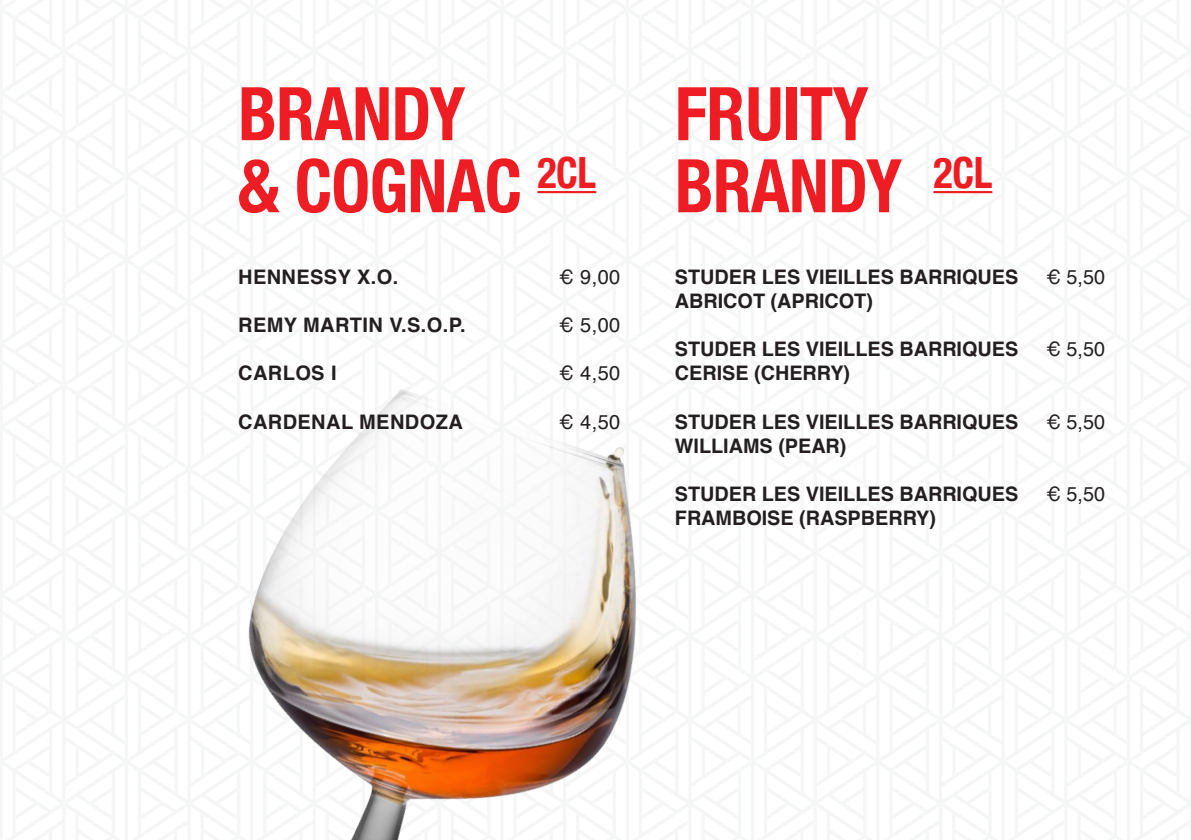
<style>
.page{position:relative;width:1191px;height:840px;background:#fff}
.page>*{position:absolute;margin:0;border:0;box-sizing:border-box;transform-origin:0 0}
.Headline{font:700 condensed 74px/72px "Helvetica Neue";letter-spacing:-.01em;color:#ee1d23;scale:.94 1}
.Subline_Weine___Drin{font:700 20px "Helvetica";color:#231f20}
.Subline_Weine___Drin-2{font:700 20px "Helvetica";letter-spacing:.02em;color:#231f20}
.Subline_Weine___Drin-3{font:20px "Helvetica";letter-spacing:.01em;color:#231f20}
</style>
<div class="page">
<img style="left:248px;top:389px;width:389px;height:450px">
<hr style="left:537px;top:191px;width:59px;height:2px;background:#ee1d23">
<hr style="left:933px;top:191px;width:59px;height:2px;background:#ee1d23">
<p class="Headline" style="left:238px;top:73px;width:382px">BRANDY<br>&amp; COGNAC <sup>2CL</sup></p>
<p class="Subline_Weine___Drin-2" style="left:238px;top:261px;width:162px">HENNESSY X.O.</p>
<p class="Subline_Weine___Drin-3" style="left:559px;top:262px;width:63px">€ 9,00</p>
<p class="Subline_Weine___Drin-2" style="left:238px;top:309px;width:229px">REMY MARTIN V.S.O.P.</p>
<p class="Subline_Weine___Drin-3" style="left:559px;top:310px;width:63px">€ 5,00</p>
<p class="Subline_Weine___Drin" style="left:238px;top:357px;width:100px">CARLOS I</p>
<p class="Subline_Weine___Drin-3" style="left:559px;top:358px;width:63px">€ 4,50</p>
<p class="Subline_Weine___Drin-2" style="left:238px;top:405px;width:226px">CARDENAL MENDOZA</p>
<p class="Subline_Weine___Drin-3" style="left:559px;top:406px;width:63px">€ 4,50</p>
<p class="Headline" style="left:675px;top:73px;width:339px">FRUITY<br>BRANDY <sup>2CL</sup></p>
<p class="Subline_Weine___Drin" style="left:675px;top:261px;width:345px">STUDER LES VIEILLES BARRIQUES</p>
<p class="Subline_Weine___Drin-3" style="left:1046px;top:262px;width:60px">€ 5,50</p>
<p class="Subline_Weine___Drin" style="left:675px;top:285px;width:199px">ABRICOT (APRICOT)</p>
<p class="Subline_Weine___Drin" style="left:675px;top:333px;width:345px">STUDER LES VIEILLES BARRIQUES</p>
<p class="Subline_Weine___Drin-3" style="left:1046px;top:334px;width:60px">€ 5,50</p>
<p class="Subline_Weine___Drin" style="left:675px;top:357px;width:177px">CERISE (CHERRY)</p>
<p class="Subline_Weine___Drin" style="left:675px;top:405px;width:345px">STUDER LES VIEILLES BARRIQUES</p>
<p class="Subline_Weine___Drin-3" style="left:1046px;top:406px;width:60px">€ 5,50</p>
<p class="Subline_Weine___Drin" style="left:675px;top:429px;width:173px">WILLIAMS (PEAR)</p>
<p class="Subline_Weine___Drin" style="left:675px;top:477px;width:345px">STUDER LES VIEILLES BARRIQUES</p>
<p class="Subline_Weine___Drin-3" style="left:1046px;top:478px;width:60px">€ 5,50</p>
<p class="Subline_Weine___Drin" style="left:675px;top:501px;width:263px">FRAMBOISE (RASPBERRY)</p>
</div>
